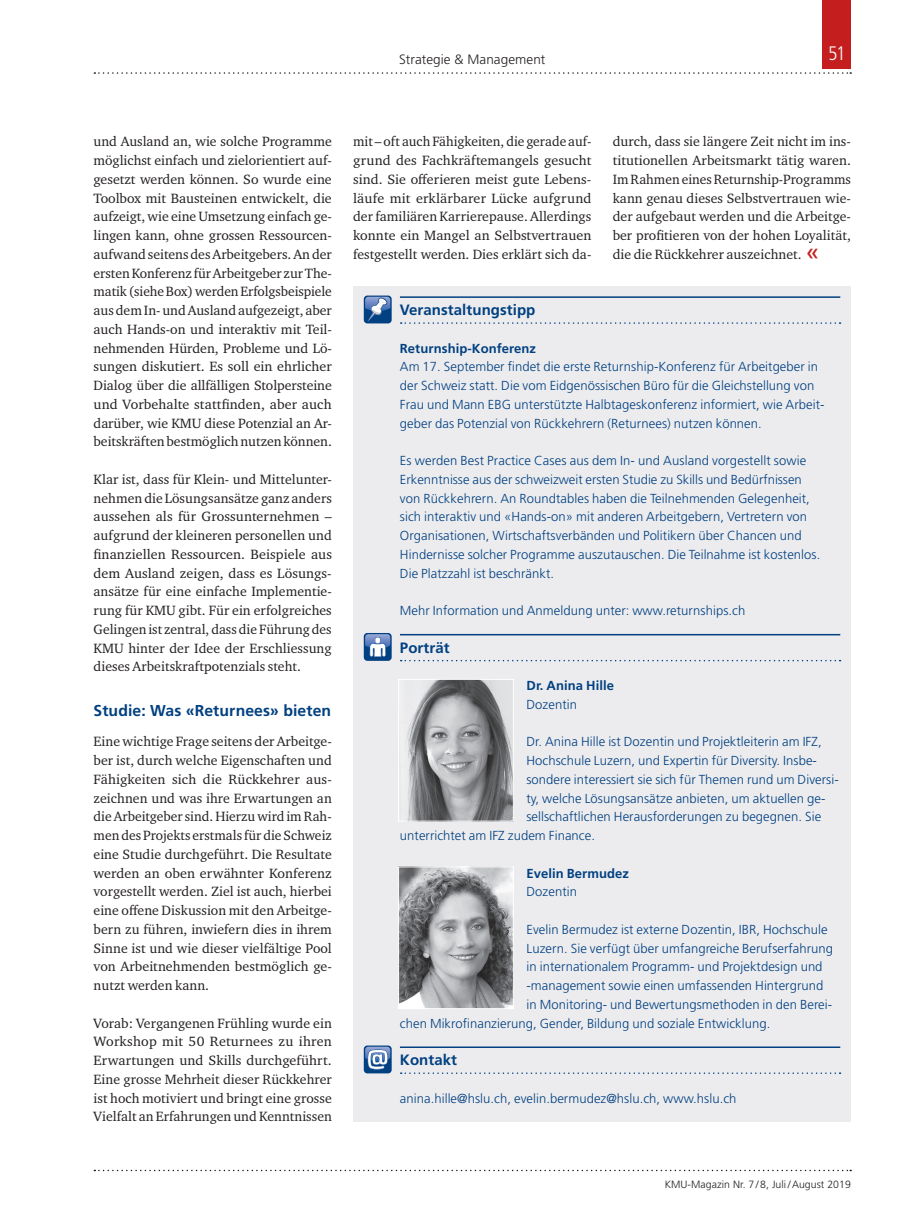
<style>
.page{position:relative;width:902px;height:1212px;background:#fff}
.page>*{position:absolute;margin:0;border:0;box-sizing:border-box;transform-origin:0 0}
.t1{font:300 condensed 19.5px "Frutiger LT Std";color:#fff}
.t2{font:700 15.75px "Frutiger LT Std";letter-spacing:.005em;color:#014081}
.t3{font:700 15px "Frutiger LT Std";letter-spacing:.005em;color:#014081}
.t4{font:13.8px/18.8px "Charter ITC Std";letter-spacing:.005em;color:#231f20;text-align:justify}
.t5{font:300 13.5px "Frutiger LT Std";letter-spacing:.005em;color:#231f20}
.t6{font:300 13.05px/18.8px "Frutiger LT Std";letter-spacing:.005em;color:#014081}
.t7{font:700 13.05px "Frutiger LT Std";letter-spacing:.005em;color:#014081}
.t8{font:300 10.5px "Frutiger LT Std";letter-spacing:.005em;color:#231f20}
.s1{font-family:"Frutiger LT Std";font-size:24px;color:#c41e1f}
</style>
<div class="page">
<svg style="left:94px;top:1170px;width:757px;height:1px"></svg>
<svg style="left:94px;top:72px;width:757px;height:2px"></svg>
<div style="left:822px;top:0;width:28px;height:68px;background:#c41e1f"></div>
<div style="left:353px;top:286px;width:497px;height:835px;background:#ececee"></div>
<hr style="left:400px;top:296px;width:440px;height:2px;background:#014081">
<svg style="left:400px;top:322px;width:440px;height:2px"></svg>
<hr style="left:400px;top:634px;width:440px;height:1px;background:#014081">
<svg style="left:400px;top:660px;width:440px;height:1px"></svg>
<hr style="left:400px;top:1046px;width:440px;height:2px;background:#014081">
<svg style="left:400px;top:1072px;width:440px;height:2px"></svg>
<div style="left:364px;top:296px;width:27px;height:27px;background:#014081;border-radius:4px"></div>
<svg style="left:365px;top:297px;width:25px;height:24px"></svg>
<div style="left:364px;top:633px;width:27px;height:28px;background:#014081;border-radius:4px"></div>
<svg style="left:365px;top:634px;width:25px;height:23px"></svg>
<svg style="left:364px;top:1045px;width:27px;height:28px"></svg>
<svg style="left:365px;top:1047px;width:25px;height:22px"></svg>
<img style="left:406px;top:681px;width:105px;height:138px">
<div style="left:398px;top:679px;width:115px;height:142px;border:1px solid #fff"></div>
<img style="left:400px;top:868px;width:111px;height:139px">
<div style="left:398px;top:866px;width:115px;height:143px;border:1px solid #fff"></div>
<p class="t5" style="left:399px;top:51px;width:148px">Strategie &amp; Management</p>
<h1 class="t1" style="left:827px;top:42px;width:19px">51</h1>
<p class="t4" style="left:94px;top:132px;width:240px">und Ausland an, wie solche Programme möglichst einfach und zielorientiert auf&shy;gesetzt werden können. So wurde eine Toolbox mit Bausteinen entwickelt, die aufzeigt, wie eine Umsetzung einfach ge&shy;lingen kann, ohne grossen Ressourcen&shy;aufwand seitens des Arbeitgebers. An der ersten Konferenz für Arbeitgeber zur The&shy;matik (siehe Box) werden Erfolgsbeispiele aus dem In- und Ausland aufgezeigt, aber auch Hands-on und interaktiv mit Teil&shy;nehmenden Hürden, Probleme und Lö&shy;sungen diskutiert. Es soll ein ehrlicher Dialog über die allfälligen Stolpersteine und Vorbehalte stattfinden, aber auch darüber, wie KMU diese Potenzial an Ar&shy;beitskräften bestmöglich nutzen können.</p>
<p class="t4" style="left:94px;top:469px;width:240px">Klar ist, dass für Klein- und Mittelunter&shy;nehmen die Lösungsansätze ganz anders aussehen als für Grossunternehmen – aufgrund der kleineren personellen und finanziellen Ressourcen. Beispiele aus dem Ausland zeigen, dass es Lösungs&shy;ansätze für eine einfache Implementie&shy;rung für KMU gibt. Für ein erfolgreiches Gelingen ist zentral, dass die Führung des KMU hinter der Idee der Erschliessung dieses Arbeitskraftpotenzials steht.</p>
<p class="t2" style="left:94px;top:702px;width:239px">Studie: Was «Returnees» bieten</p>
<p class="t4" style="left:94px;top:732px;width:240px">Eine wichtige Frage seitens der Arbeitge&shy;ber ist, durch welche Eigenschaften und Fähigkeiten sich die Rückkehrer aus&shy;zeichnen und was ihre Erwartungen an die Arbeitgeber sind. Hierzu wird im Rah&shy;men des Projekts erstmals für die Schweiz eine Studie durchgeführt. Die Resultate werden an oben erwähnter Konferenz vorgestellt werden. Ziel ist auch, hierbei eine offene Diskussion mit den Arbeitge&shy;bern zu führen, inwiefern dies in ihrem Sinne ist und wie dieser vielfältige Pool von Arbeitnehmenden bestmöglich ge&shy;nutzt werden kann.</p>
<p class="t4" style="left:94px;top:1013px;width:240px">Vorab: Vergangenen Frühling wurde ein Workshop mit 50 Returnees zu ihren Erwartungen und Skills durchgeführt.<br>Eine grosse Mehrheit dieser Rückkehrer ist hoch motiviert und bringt eine grosse Vielfalt an Erfahrungen und Kenntnissen</p>
<p class="t4" style="left:353px;top:132px;width:240px">mit – oft auch Fähigkeiten, die gerade auf&shy;grund des Fachkräftemangels gesucht sind. Sie offerieren meist gute Lebens&shy;läufe mit erklärbarer Lücke aufgrund der familiären Karrierepause. Allerdings konnte ein Mangel an Selbstvertrauen festgestellt werden. Dies erklärt sich da-</p>
<p class="t4" style="left:612px;top:132px;width:240px">durch, dass sie längere Zeit nicht im ins&shy;titutionellen Arbeitsmarkt tätig waren.<br>Im Rahmen eines Returnship-Programms kann genau dieses Selbstvertrauen wie&shy;der aufgebaut werden und die Arbeitge&shy;ber profitieren von der hohen Loyalität, die die Rückkehrer auszeichnet. <span class="s1">«</span></p>
<p class="t3" style="left:400px;top:301px;width:137px">Veranstaltungstipp</p>
<p class="t7" style="left:400px;top:340px;width:138px">Returnship-Konferenz</p>
<p class="t6" style="left:400px;top:358px;width:425px">Am 17. September findet die erste Returnship-Konferenz für Arbeitgeber in der Schweiz statt. Die vom Eidgenössischen Büro für die Gleichstellung von Frau und Mann EBG unterstützte Halbtageskonferenz informiert, wie Arbeit&shy;geber das Potenzial von Rückkehrern (Returnees) nutzen können.</p>
<p class="t6" style="left:400px;top:451px;width:422px">Es werden Best Practice Cases aus dem In- und Ausland vorgestellt sowie Erkenntnisse aus der schweizweit ersten Studie zu Skills und Bedürfnissen von Rückkehrern. An Roundtables haben die Teilnehmenden Gelegenheit, sich interaktiv und «Hands-on» mit anderen Arbeitgebern, Vertretern von Organisationen, Wirtschaftsverbänden und Politikern über Chancen und Hindernisse solcher Programme auszutauschen. Die Teilnahme ist kostenlos.<br>Die Platzzahl ist beschränkt.</p>
<p class="t6" style="left:400px;top:601px;width:347px">Mehr Information und Anmeldung unter: www.returnships.ch</p>
<p class="t3" style="left:400px;top:639px;width:51px">Porträt</p>
<p class="t7" style="left:526px;top:678px;width:89px">Dr. Anina Hille</p>
<p class="t6" style="left:526px;top:695px;width:52px">Dozentin</p>
<p class="t6" style="left:526px;top:733px;width:297px">Dr. Anina Hille ist Dozentin und Projektleiterin am IFZ,</p>
<p class="t6" style="left:526px;top:751px;width:291px">Hochschule Luzern, und Expertin für Diversity. Insbe-</p>
<p class="t6" style="left:526px;top:770px;width:314px">sondere interessiert sie sich für Themen rund um Diversi-</p>
<p class="t6" style="left:526px;top:789px;width:300px">ty, welche Lösungsansätze anbieten, um aktuellen ge-</p>
<p class="t6" style="left:526px;top:808px;width:296px">sellschaftlichen Herausforderungen zu begegnen. Sie</p>
<p class="t6" style="left:400px;top:826px;width:196px">unterrichtet am IFZ zudem Finance.</p>
<p class="t7" style="left:526px;top:865px;width:104px">Evelin Bermudez</p>
<p class="t6" style="left:526px;top:883px;width:52px">Dozentin</p>
<p class="t6" style="left:526px;top:920px;width:302px">Evelin Bermudez ist externe Dozentin, IBR, Hochschule</p>
<p class="t6" style="left:526px;top:939px;width:308px">Luzern. Sie verfügt über umfangreiche Berufserfahrung</p>
<p class="t6" style="left:526px;top:958px;width:297px">in internationalem Programm- und Projektdesign und</p>
<p class="t6" style="left:526px;top:976px;width:298px">-management sowie einen umfassenden Hintergrund</p>
<p class="t6" style="left:526px;top:995px;width:307px">in Monitoring- und Bewertungsmethoden in den Berei-</p>
<p class="t6" style="left:400px;top:1014px;width:372px">chen Mikrofinanzierung, Gender, Bildung und soziale Entwicklung.</p>
<p class="t3" style="left:400px;top:1051px;width:59px">Kontakt</p>
<p class="t6" style="left:400px;top:1089px;width:338px">anina.hille@hslu.ch, evelin.bermudez@hslu.ch, www.hslu.ch</p>
<p class="t8" style="left:664px;top:1178px;width:188px">KMU-Magazin Nr. 7/8, Juli/August 2019</p>
</div>
